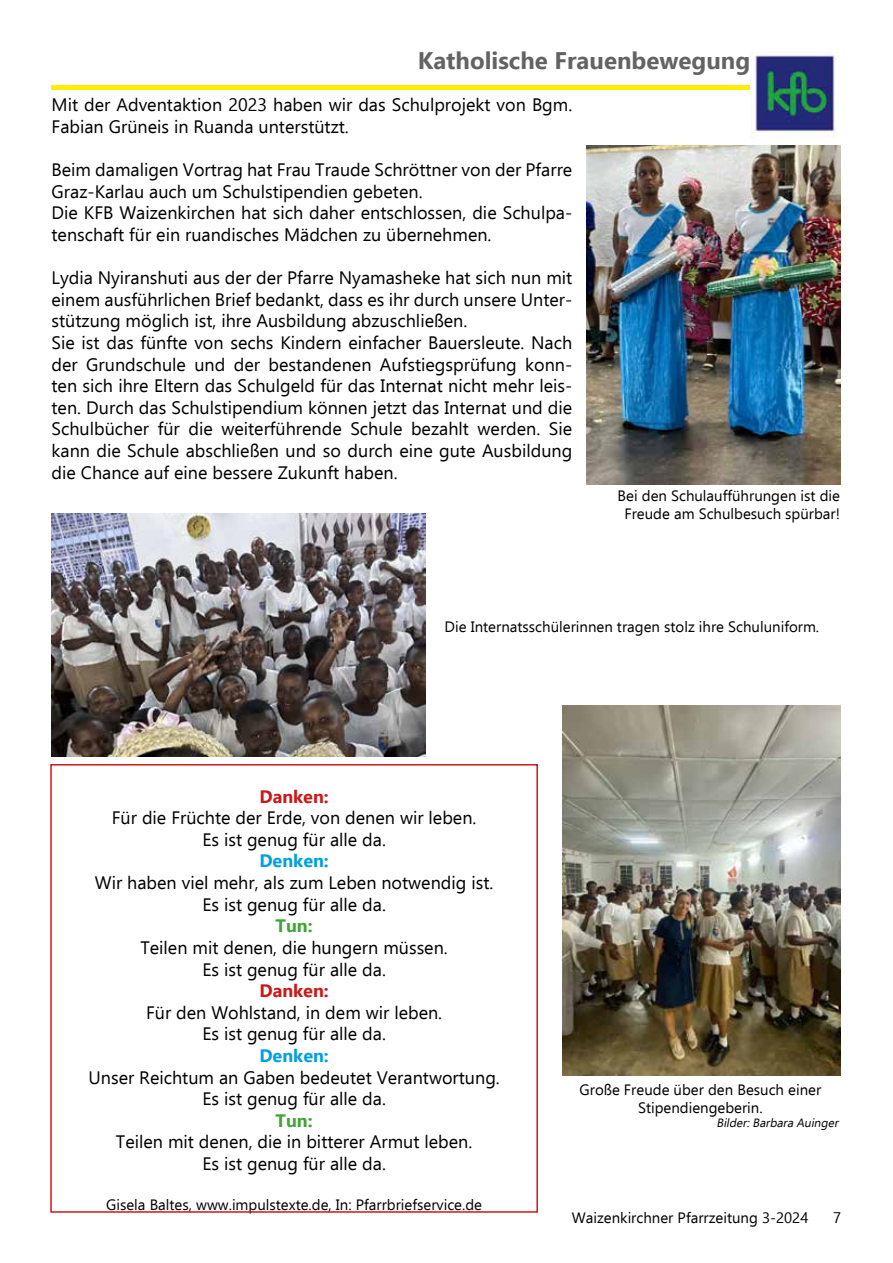
<style>
.page{position:relative;width:893px;height:1263px;background:#fff}
.page>*{position:absolute;margin:0;border:0;box-sizing:border-box;transform-origin:0 0}
.t1{font:700 24px "Ebrima";color:#646363}
.t2{font:18px/21.6px "Ebrima";color:#000;text-align:center}
.t3{font:700 18px "Ebrima";color:#cd1719}
.t4{font:700 18px "Ebrima";color:#009fe3}
.t5{font:700 18px "Ebrima";color:#3fa535}
.t6{font:15px/18px "Ebrima";color:#000;text-align:center}
.t7{font:italic 12px "Ebrima";color:#000}
</style>
<div class="page">
<img style="left:751px;top:51px;width:86px;height:87px">
<hr style="left:52px;top:85px;width:698px;height:4px;background:#ffed00">
<img style="left:587px;top:145px;width:254px;height:339px">
<img style="left:52px;top:513px;width:373px;height:243px">
<img style="left:563px;top:706px;width:277px;height:370px">
<div style="left:50px;top:764px;width:488px;height:449px;border:2px solid #cd1719"></div>
<h1 class="t1" style="left:418px;top:41px;width:334px">Katholische Frauenbewegung</h1>
<p class="t2" style="left:52px;top:94px;width:522px;text-align:left">Mit der Adventaktion 2023 haben wir das Schulprojekt von Bgm.<br>Fabian Grüneis in Ruanda unterstützt.</p>
<p class="t2" style="left:52px;top:158px;width:522px;text-align:left">Beim damaligen Vortrag hat Frau Traude Schröttner von der Pfarre Graz-Karlau auch um Schulstipendien gebeten.<br>Die KFB Waizenkirchen hat sich daher entschlossen, die Schulpa&shy;tenschaft für ein ruandisches Mädchen zu übernehmen.</p>
<p class="t2" style="left:52px;top:266px;width:522px;text-align:left">Lydia Nyiranshuti aus der der Pfarre Nyamasheke hat sich nun mit einem ausführlichen Brief bedankt, dass es ihr durch unsere Unter&shy;stützung möglich ist, ihre Ausbildung abzuschließen.<br>Sie ist das fünfte von sechs Kindern einfacher Bauersleute. Nach der Grundschule und der bestandenen Aufstiegsprüfung konn&shy;ten sich ihre Eltern das Schulgeld für das Internat nicht mehr leis&shy;ten. Durch das Schulstipendium können jetzt das Internat und die Schulbücher für die weiterführende Schule bezahlt werden. Sie kann die Schule abschließen und so durch eine gute Ausbildung die Chance auf eine bessere Zukunft haben.</p>
<p class="t6" style="left:618px;top:487px;width:224px">Bei den Schulaufführungen ist die<br>Freude am Schulbesuch spürbar!</p>
<p class="t6" style="left:445px;top:617px;width:376px">Die Internatsschülerinnen tragen stolz ihre Schuluniform.</p>
<p class="t3" style="left:259px;top:782px;width:71px">Danken:</p>
<p class="t2" style="left:112px;top:806px;width:366px">Für die Früchte der Erde, von denen wir leben.<br>Es ist genug für alle da.</p>
<p class="t4" style="left:259px;top:847px;width:71px">Denken:</p>
<p class="t2" style="left:95px;top:871px;width:400px">Wir haben viel mehr, als zum Leben notwendig ist.<br>Es ist genug für alle da.</p>
<p class="t5" style="left:275px;top:912px;width:39px">Tun:</p>
<p class="t2" style="left:140px;top:936px;width:309px">Teilen mit denen, die hungern müssen.<br>Es ist genug für alle da.</p>
<p class="t3" style="left:259px;top:976px;width:71px">Danken:</p>
<p class="t2" style="left:146px;top:1001px;width:298px">Für den Wohlstand, in dem wir leben.<br>Es ist genug für alle da.</p>
<p class="t4" style="left:259px;top:1041px;width:71px">Denken:</p>
<p class="t2" style="left:88px;top:1066px;width:413px">Unser Reichtum an Gaben bedeutet Verantwortung.<br>Es ist genug für alle da.</p>
<p class="t5" style="left:276px;top:1106px;width:39px">Tun:</p>
<p class="t2" style="left:116px;top:1130px;width:358px">Teilen mit denen, die in bitterer Armut leben.<br>Es ist genug für alle da.</p>
<p class="t6" style="left:106px;top:1195px;width:377px">Gisela Baltes, www.impulstexte.de, In: Pfarrbriefservice.de</p>
<p class="t6" style="left:580px;top:1080px;width:243px">Große Freude über den Besuch einer<br>Stipendiengeberin.</p>
<p class="t7" style="left:716px;top:1114px;width:126px">Bilder:Barbara Auinger</p>
<p class="t6" style="left:572px;top:1208px;width:238px">Waizenkirchner Pfarrzeitung 3-2024</p>
<p class="t6" style="left:833px;top:1208px;width:10px">7</p>
</div>
